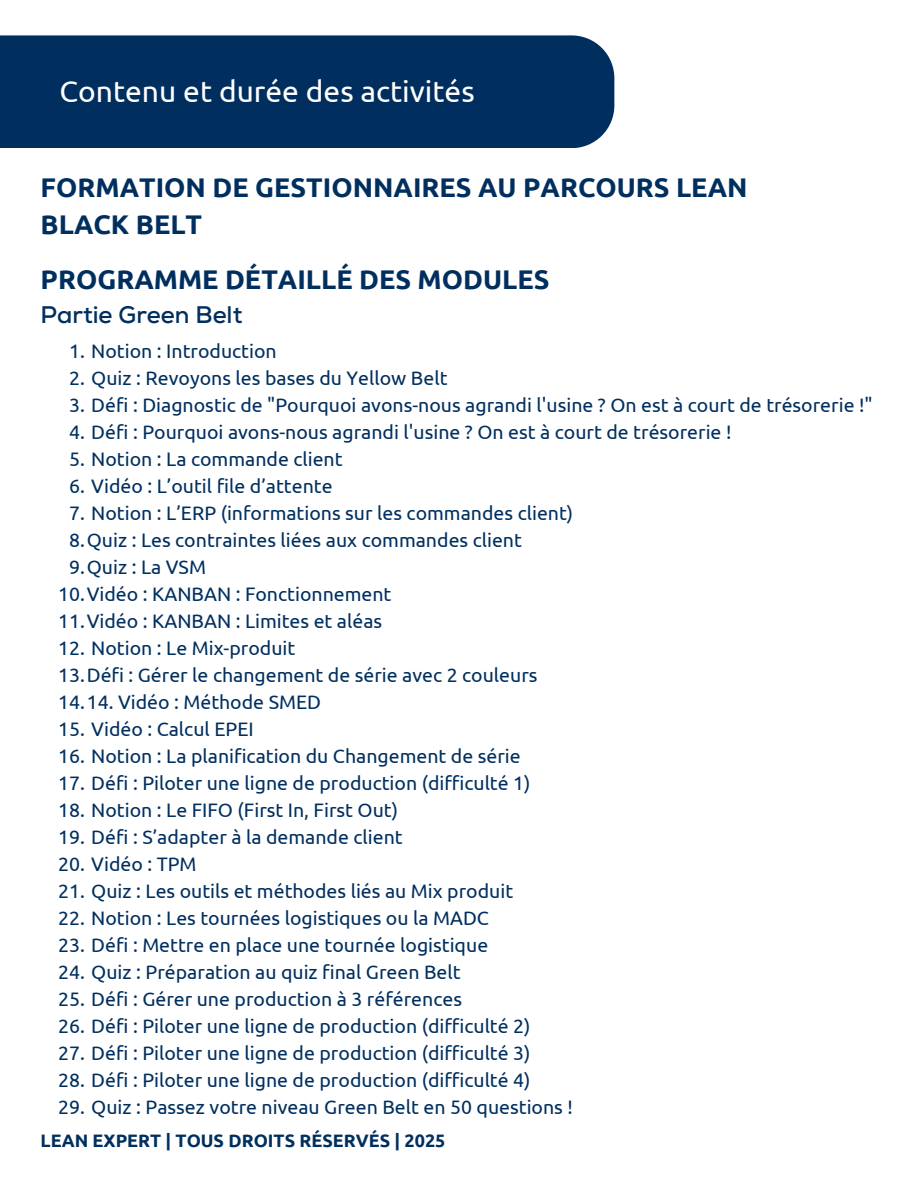
<style>
.page{position:relative;width:918px;height:1188px;background:#fff}
.page>*{position:absolute;margin:0;border:0;box-sizing:border-box;transform-origin:0 0}
.t1{font:30px "Ubuntu";color:#fff}
.t2{font:700 27px/37.2px "Ubuntu";color:#002f5f}
.t3{font:700 24px "Nexa";color:#002f5f}
.t4{font:19.5px "Ubuntu";color:#002f5f}
.t5{font:700 18px "Ubuntu";color:#002f5f}
</style>
<div class="page">
<div style="left:0;top:35px;width:614px;height:113px;background:#002f5f"></div>
<h2 class="t1" style="left:60px;top:74px;width:417px">Contenu et durée des activités</h2>
<h1 class="t2" style="left:41px;top:168px;width:708px">FORMATION DE GESTIONNAIRES AU PARCOURS LEAN<br>BLACK BELT</h1>
<h1 class="t2" style="left:41px;top:261px;width:510px">PROGRAMME DÉTAILLÉ DES MODULES</h1>
<h4 class="t3" style="left:41px;top:301px;width:203px">Partie Green Belt</h4>
<h3 class="t4" style="left:69px;top:340px;width:209px">1. Notion : Introduction</h3>
<p class="t4" style="left:69px;top:367px;width:380px">2. Quiz : Revoyons les bases du Yellow Belt</p>
<p class="t4" style="left:69px;top:394px;width:805px">3. Défi : Diagnostic de "Pourquoi avons-nous agrandi l'usine ? On est à court de trésorerie !"</p>
<p class="t4" style="left:69px;top:421px;width:664px">4. Défi : Pourquoi avons-nous agrandi l'usine ? On est à court de trésorerie !</p>
<p class="t4" style="left:69px;top:448px;width:275px">5. Notion : La commande client</p>
<p class="t4" style="left:69px;top:475px;width:265px">6. Vidéo : L’outil file d’attente</p>
<p class="t4" style="left:69px;top:502px;width:506px">7. Notion : L’ERP (informations sur les commandes client)</p>
<p class="t4" style="left:69px;top:529px;width:454px">8.Quiz : Les contraintes liées aux commandes client</p>
<p class="t4" style="left:69px;top:556px;width:138px">9.Quiz : La VSM</p>
<p class="t4" style="left:58px;top:583px;width:335px">10.Vidéo : KANBAN : Fonctionnement</p>
<p class="t4" style="left:58px;top:610px;width:326px">11.Vidéo : KANBAN : Limites et aléas</p>
<p class="t4" style="left:58px;top:637px;width:239px">12. Notion : Le Mix-produit</p>
<p class="t4" style="left:58px;top:664px;width:481px">13.Défi : Gérer le changement de série avec 2 couleurs</p>
<p class="t4" style="left:58px;top:691px;width:265px">14.14. Vidéo : Méthode SMED</p>
<p class="t4" style="left:58px;top:718px;width:197px">15. Vidéo : Calcul EPEI</p>
<p class="t4" style="left:58px;top:745px;width:464px">16. Notion : La planification du Changement de série</p>
<p class="t4" style="left:58px;top:772px;width:474px">17. Défi : Piloter une ligne de production (difficulté 1)</p>
<p class="t4" style="left:58px;top:799px;width:342px">18. Notion : Le FIFO (First In, First Out)</p>
<p class="t4" style="left:58px;top:826px;width:346px">19. Défi : S’adapter à la demande client</p>
<p class="t4" style="left:58px;top:853px;width:140px">20. Vidéo : TPM</p>
<p class="t4" style="left:58px;top:880px;width:457px">21. Quiz : Les outils et méthodes liés au Mix produit</p>
<p class="t4" style="left:58px;top:907px;width:432px">22. Notion : Les tournées logistiques ou la MADC</p>
<p class="t4" style="left:58px;top:934px;width:432px">23. Défi : Mettre en place une tournée logistique</p>
<p class="t4" style="left:58px;top:961px;width:404px">24. Quiz : Préparation au quiz final Green Belt</p>
<p class="t4" style="left:58px;top:988px;width:406px">25. Défi : Gérer une production à 3 références</p>
<p class="t4" style="left:58px;top:1015px;width:474px">26. Défi : Piloter une ligne de production (difficulté 2)</p>
<p class="t4" style="left:58px;top:1042px;width:474px">27. Défi : Piloter une ligne de production (difficulté 3)</p>
<p class="t4" style="left:58px;top:1069px;width:474px">28. Défi : Piloter une ligne de production (difficulté 4)</p>
<p class="t4" style="left:58px;top:1096px;width:516px">29. Quiz : Passez votre niveau Green Belt en 50 questions !</p>
<p class="t5" style="left:41px;top:1130px;width:406px">LEAN EXPERT | TOUS DROITS RÉSERVÉS | 2025</p>
</div>
